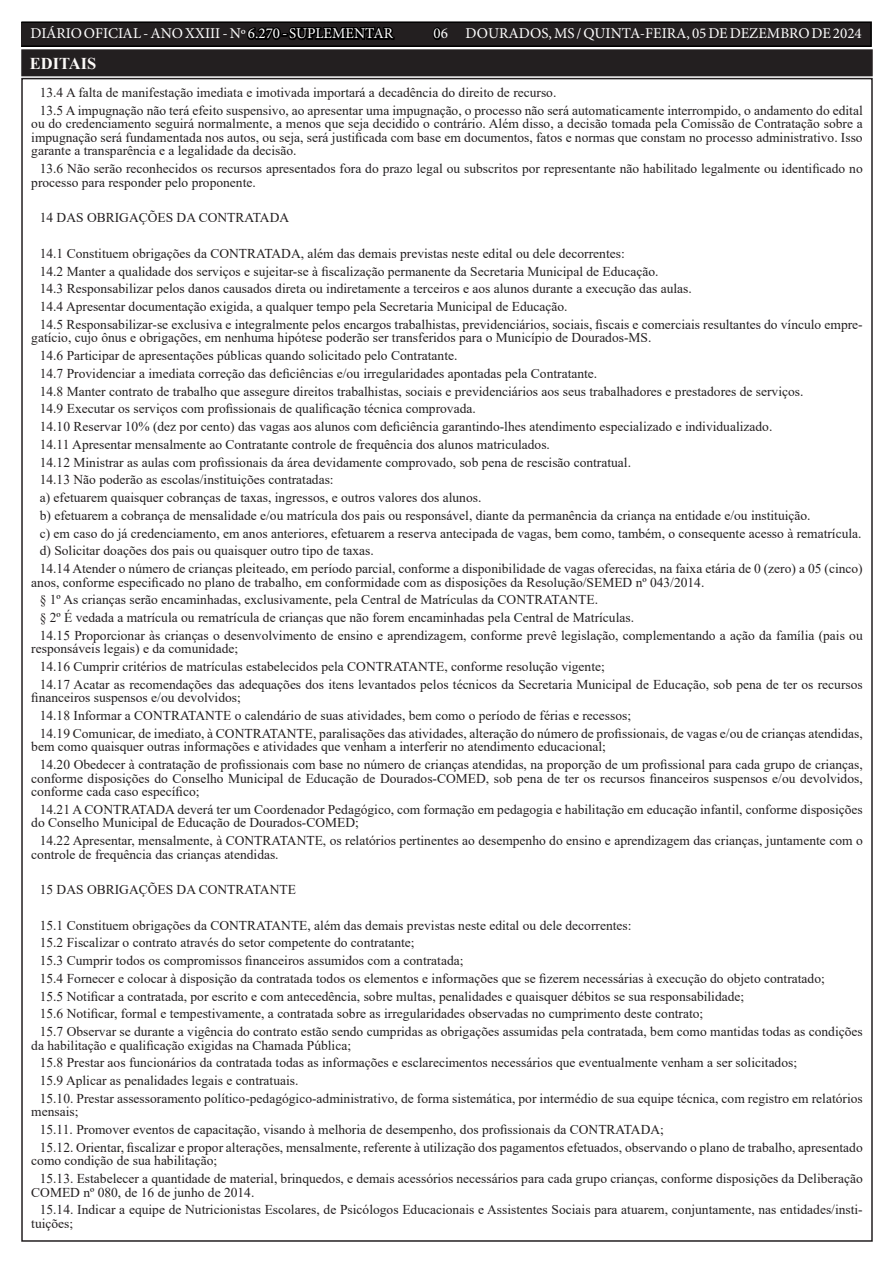
<style>
.page{position:relative;width:893px;height:1263px;background:#fff}
.page>*{position:absolute;margin:0;border:0;box-sizing:border-box;transform-origin:0 0}
.TEXTO{font:700 16.5px "Times New Roman";color:#fdfaf8}
.t1{font:15px "Minion Pro";color:#fff}
.TEXTO-2{font:13.5px/13.5px "Times New Roman";color:#231f20}
.s1{color:#000}
</style>
<div class="page">
<div style="left:21px;top:22px;width:850px;height:24px;background:#231f20"></div>
<div style="left:21px;top:21px;width:851px;height:26px;border:2px solid #000"></div>
<div style="left:23px;top:51px;width:848px;height:23px;background:#231f20"></div>
<div style="left:21px;top:49px;width:852px;height:27px;border:4px solid #231f20"></div>
<p class="t1" style="left:31px;top:24px;width:364px">DIÁRIO OFICIAL - ANO XXIII - Nº <span class="s1">6.270 - SUPLEMENTAR</span></p>
<p class="t1" style="left:434px;top:24px;width:430px"><span class="s1">0</span>6 DOURADOS, MS / QUINTA-FEIRA, 05 DE DEZEMBRO DE 2024</p>
<p class="TEXTO" style="left:30px;top:52px;width:68px">EDITAIS</p>
<p class="TEXTO-2" style="left:40px;top:86px;width:518px">13.4 A falta de manifestação imediata e imotivada importará a decadência do direito de recurso.</p>
<p class="TEXTO-2" style="left:31px;top:103px;width:833px;text-align:justify;text-indent:9px">13.5 A impugnação não terá efeito suspensivo, ao apresentar uma impugnação, o processo não será automaticamente interrompido, o andamento do edital ou do credenciamento seguirá normalmente, a menos que seja decidido o contrário. Além disso, a decisão tomada pela Comissão de Contratação sobre a impugnação será fundamentada nos autos, ou seja, será justificada com base em documentos, fatos e normas que constam no processo administrativo. Isso garante a transparência e a legalidade da decisão.</p>
<p class="TEXTO-2" style="left:31px;top:162px;width:833px;text-indent:9px">13.6 Não serão reconhecidos os recursos apresentados fora do prazo legal ou subscritos por representante não habilitado legalmente ou identificado no processo para responder pelo proponente.</p>
<p class="TEXTO-2" style="left:40px;top:211px;width:251px">14 DAS OBRIGAÇÕES DA CONTRATADA</p>
<p class="TEXTO-2" style="left:40px;top:246px;width:586px">14.1 Constituem obrigações da CONTRATADA, além das demais previstas neste edital ou dele decorrentes:</p>
<p class="TEXTO-2" style="left:40px;top:264px;width:620px">14.2 Manter a qualidade dos serviços e sujeitar-se à fiscalização permanente da Secretaria Municipal de Educação.</p>
<p class="TEXTO-2" style="left:40px;top:282px;width:653px">14.3 Responsabilizar pelos danos causados direta ou indiretamente a terceiros e aos alunos durante a execução das aulas.</p>
<p class="TEXTO-2" style="left:40px;top:299px;width:529px">14.4 Apresentar documentação exigida, a qualquer tempo pela Secretaria Municipal de Educação.</p>
<p class="TEXTO-2" style="left:31px;top:317px;width:833px;text-indent:9px">14.5 Responsabilizar-se exclusiva e integralmente pelos encargos trabalhistas, previdenciários, sociais, fiscais e comerciais resultantes do vínculo empre&shy;gatício, cujo ônus e obrigações, em nenhuma hipótese poderão ser transferidos para o Município de Dourados-MS.</p>
<p class="TEXTO-2" style="left:40px;top:348px;width:419px">14.6 Participar de apresentações públicas quando solicitado pelo Contratante.</p>
<p class="TEXTO-2" style="left:40px;top:366px;width:559px">14.7 Providenciar a imediata correção das deficiências e/ou irregularidades apontadas pela Contratante.</p>
<p class="TEXTO-2" style="left:40px;top:384px;width:765px">14.8 Manter contrato de trabalho que assegure direitos trabalhistas, sociais e previdenciários aos seus trabalhadores e prestadores de serviços.</p>
<p class="TEXTO-2" style="left:40px;top:402px;width:438px">14.9 Executar os serviços com profissionais de qualificação técnica comprovada.</p>
<p class="TEXTO-2" style="left:40px;top:419px;width:734px">14.10 Reservar 10% (dez por cento) das vagas aos alunos com deficiência garantindo-lhes atendimento especializado e individualizado.</p>
<p class="TEXTO-2" style="left:40px;top:437px;width:512px">14.11 Apresentar mensalmente ao Contratante controle de frequência dos alunos matriculados.</p>
<p class="TEXTO-2" style="left:40px;top:455px;width:593px">14.12 Ministrar as aulas com profissionais da área devidamente comprovado, sob pena de rescisão contratual.</p>
<p class="TEXTO-2" style="left:40px;top:473px;width:295px">14.13 Não poderão as escolas/instituições contratadas:</p>
<p class="TEXTO-2" style="left:40px;top:490px;width:443px">a) efetuarem quaisquer cobranças de taxas, ingressos, e outros valores dos alunos.</p>
<p class="TEXTO-2" style="left:40px;top:508px;width:772px">b) efetuarem a cobrança de mensalidade e/ou matrícula dos pais ou responsável, diante da permanência da criança na entidade e/ou instituição.</p>
<p class="TEXTO-2" style="left:40px;top:526px;width:823px">c) em caso do já credenciamento, em anos anteriores, efetuarem a reserva antecipada de vagas, bem como, também, o consequente acesso à rematrícula.</p>
<p class="TEXTO-2" style="left:40px;top:544px;width:336px">d) Solicitar doações dos pais ou quaisquer outro tipo de taxas.</p>
<p class="TEXTO-2" style="left:31px;top:561px;width:833px;text-indent:9px">14.14 Atender o número de crianças pleiteado, em período parcial, conforme a disponibilidade de vagas oferecidas, na faixa etária de 0 (zero) a 05 (cinco) anos, conforme especificado no plano de trabalho, em conformidade com as disposições da Resolução/SEMED nº 043/2014.</p>
<p class="TEXTO-2" style="left:40px;top:593px;width:560px">§ 1º As crianças serão encaminhadas, exclusivamente, pela Central de Matrículas da CONTRATANTE.</p>
<p class="TEXTO-2" style="left:40px;top:610px;width:596px">§ 2º É vedada a matrícula ou rematrícula de crianças que não forem encaminhadas pela Central de Matrículas.</p>
<p class="TEXTO-2" style="left:31px;top:628px;width:833px;text-indent:9px">14.15 Proporcionar às crianças o desenvolvimento de ensino e aprendizagem, conforme prevê legislação, complementando a ação da família (pais ou responsáveis legais) e da comunidade;</p>
<p class="TEXTO-2" style="left:40px;top:659px;width:567px">14.16 Cumprir critérios de matrículas estabelecidos pela CONTRATANTE, conforme resolução vigente;</p>
<p class="TEXTO-2" style="left:31px;top:677px;width:833px;text-indent:9px">14.17 Acatar as recomendações das adequações dos itens levantados pelos técnicos da Secretaria Municipal de Educação, sob pena de ter os recursos financeiros suspensos e/ou devolvidos;</p>
<p class="TEXTO-2" style="left:40px;top:708px;width:593px">14.18 Informar a CONTRATANTE o calendário de suas atividades, bem como o período de férias e recessos;</p>
<p class="TEXTO-2" style="left:31px;top:726px;width:833px;text-indent:9px">14.19 Comunicar, de imediato, à CONTRATANTE, paralisações das atividades, alteração do número de profissionais, de vagas e/ou de crianças atendidas, bem como quaisquer outras informações e atividades que venham a interferir no atendimento educacional;</p>
<p class="TEXTO-2" style="left:31px;top:757px;width:833px;text-align:justify;text-indent:9px">14.20 Obedecer à contratação de profissionais com base no número de crianças atendidas, na proporção de um profissional para cada grupo de crianças, conforme disposições do Conselho Municipal de Educação de Dourados-COMED, sob pena de ter os recursos financeiros suspensos e/ou devolvidos, conforme cada caso específico;</p>
<p class="TEXTO-2" style="left:31px;top:802px;width:833px;text-indent:9px">14.21 A CONTRATADA deverá ter um Coordenador Pedagógico, com formação em pedagogia e habilitação em educação infantil, conforme disposições do Conselho Municipal de Educação de Dourados-COMED;</p>
<p class="TEXTO-2" style="left:31px;top:833px;width:833px;text-indent:9px">14.22 Apresentar, mensalmente, à CONTRATANTE, os relatórios pertinentes ao desempenho do ensino e aprendizagem das crianças, juntamente com o controle de frequência das crianças atendidas.</p>
<p class="TEXTO-2" style="left:40px;top:882px;width:258px">15 DAS OBRIGAÇÕES DA CONTRATANTE</p>
<p class="TEXTO-2" style="left:40px;top:918px;width:593px">15.1 Constituem obrigações da CONTRATANTE, além das demais previstas neste edital ou dele decorrentes:</p>
<p class="TEXTO-2" style="left:40px;top:936px;width:376px">15.2 Fiscalizar o contrato através do setor competente do contratante;</p>
<p class="TEXTO-2" style="left:40px;top:953px;width:425px">15.3 Cumprir todos os compromissos financeiros assumidos com a contratada;</p>
<p class="TEXTO-2" style="left:40px;top:971px;width:787px">15.4 Fornecer e colocar à disposição da contratada todos os elementos e informações que se fizerem necessárias à execução do objeto contratado;</p>
<p class="TEXTO-2" style="left:40px;top:989px;width:706px">15.5 Notificar a contratada, por escrito e com antecedência, sobre multas, penalidades e quaisquer débitos se sua responsabilidade;</p>
<p class="TEXTO-2" style="left:40px;top:1007px;width:665px">15.6 Notificar, formal e tempestivamente, a contratada sobre as irregularidades observadas no cumprimento deste contrato;</p>
<p class="TEXTO-2" style="left:31px;top:1024px;width:833px;text-indent:9px">15.7 Observar se durante a vigência do contrato estão sendo cumpridas as obrigações assumidas pela contratada, bem como mantidas todas as condições da habilitação e qualificação exigidas na Chamada Pública;</p>
<p class="TEXTO-2" style="left:40px;top:1056px;width:759px">15.8 Prestar aos funcionários da contratada todas as informações e esclarecimentos necessários que eventualmente venham a ser solicitados;</p>
<p class="TEXTO-2" style="left:40px;top:1073px;width:260px">15.9 Aplicar as penalidades legais e contratuais.</p>
<p class="TEXTO-2" style="left:31px;top:1091px;width:833px;text-indent:9px">15.10. Prestar assessoramento político-pedagógico-administrativo, de forma sistemática, por intermédio de sua equipe técnica, com registro em relatórios mensais;</p>
<p class="TEXTO-2" style="left:40px;top:1122px;width:626px">15.11. Promover eventos de capacitação, visando à melhoria de desempenho, dos profissionais da CONTRATADA;</p>
<p class="TEXTO-2" style="left:31px;top:1140px;width:833px;text-indent:9px">15.12. Orientar, fiscalizar e propor alterações, mensalmente, referente à utilização dos pagamentos efetuados, observando o plano de trabalho, apresentado como condição de sua habilitação;</p>
<p class="TEXTO-2" style="left:31px;top:1171px;width:833px;text-indent:9px">15.13. Estabelecer a quantidade de material, brinquedos, e demais acessórios necessários para cada grupo crianças, conforme disposições da Deliberação<br>COMED nº 080, de 16 de junho de 2014.</p>
<p class="TEXTO-2" style="left:31px;top:1203px;width:833px;text-indent:9px">15.14. Indicar a equipe de Nutricionistas Escolares, de Psicólogos Educacionais e Assistentes Sociais para atuarem, conjuntamente, nas entidades/insti&shy;tuições;</p>
</div>
